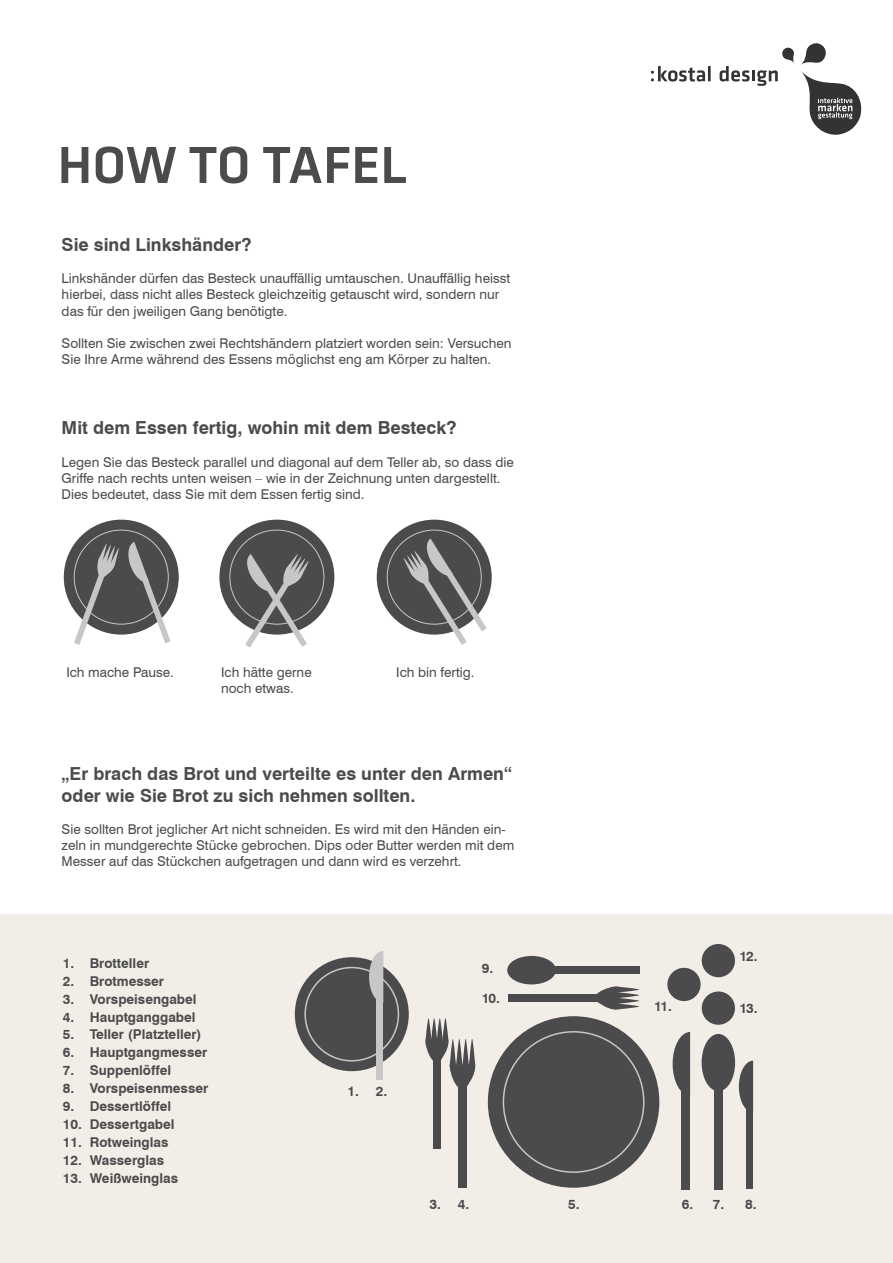
<style>
.page{position:relative;width:893px;height:1263px;background:#fff}
.page>*{position:absolute;margin:0;border:0;box-sizing:border-box;transform-origin:0 0}
.t1{font:500 54px "Klavika Basic";color:#4b4b4d}
.t2{font:700 18px/21.6px "Swiss 721 BTWGL4";color:#4b4b4d}
.t3{font:13.5px/16.2px "Swiss 721 BTWGL4";color:#4b4b4d}
.t4{font:700 13.5px "Swiss 721 BTWGL4";color:#4b4b4d}
</style>
<div class="page">
<div style="left:0;top:914px;width:893px;height:349px;background:#f2eee7"></div>
<div style="left:488px;top:1016px;width:171px;height:172px;background:#4b4b4d;border-radius:50%"></div>
<div style="left:295px;top:957px;width:114px;height:114px;background:#4b4b4d;border-radius:50%"></div>
<div style="left:304px;top:967px;width:95px;height:94px;border:2px solid #c7c7c7;border-radius:50%"></div>
<div style="left:682px;top:1087px;width:8px;height:103px;background:#4b4b4d"></div>
<svg style="left:673px;top:1032px;width:17px;height:64px"></svg>
<div style="left:746px;top:1105px;width:7px;height:84px;background:#4b4b4d"></div>
<svg style="left:739px;top:1061px;width:14px;height:48px"></svg>
<div style="left:376px;top:996px;width:7px;height:83px;background:#c7c7c7"></div>
<svg style="left:369px;top:951px;width:14px;height:48px"></svg>
<div style="left:714px;top:1087px;width:9px;height:103px;background:#4b4b4d"></div>
<div style="left:702px;top:1034px;width:33px;height:57px;background:#4b4b4d;border-radius:50%"></div>
<div style="left:552px;top:966px;width:88px;height:8px;background:#4b4b4d"></div>
<div style="left:507px;top:956px;width:49px;height:28px;background:#4b4b4d;border-radius:50%"></div>
<div style="left:667px;top:968px;width:34px;height:33px;background:#4b4b4d;border-radius:50%"></div>
<div style="left:702px;top:944px;width:33px;height:33px;background:#4b4b4d;border-radius:50%"></div>
<div style="left:702px;top:991px;width:33px;height:34px;background:#4b4b4d;border-radius:50%"></div>
<div style="left:458px;top:1085px;width:8px;height:103px;background:#4b4b4d"></div>
<div style="left:433px;top:1058px;width:7px;height:91px;background:#4b4b4d"></div>
<svg style="left:425px;top:1018px;width:51px;height:69px"></svg>
<div style="left:508px;top:994px;width:91px;height:7px;background:#4b4b4d"></div>
<svg style="left:597px;top:986px;width:42px;height:24px"></svg>
<div style="left:377px;top:520px;width:115px;height:115px;background:#4b4b4d;border-radius:50%"></div>
<div style="left:219px;top:520px;width:115px;height:115px;background:#4b4b4d;border-radius:50%"></div>
<div style="left:64px;top:520px;width:115px;height:115px;background:#4b4b4d;border-radius:50%"></div>
<svg style="left:127px;top:540px;width:44px;height:103px"></svg>
<svg style="left:404px;top:535px;width:83px;height:110px"></svg>
<svg style="left:245px;top:554px;width:64px;height:94px"></svg>
<svg style="left:74px;top:543px;width:45px;height:102px"></svg>
<svg style="left:800px;top:43px;width:62px;height:92px"></svg>
<svg style="left:651px;top:71px;width:3px;height:10px"></svg>
<hr style="left:658px;top:66px;width:3px;height:15px;background:#333">
<hr style="left:708px;top:66px;width:3px;height:15px;background:#333">
<svg style="left:720px;top:48px;width:74px;height:38px"></svg>
<svg style="left:661px;top:68px;width:44px;height:14px"></svg>
<h1 class="t1" style="left:57px;top:129px;width:352px">HOW TO TAFEL</h1>
<h2 class="t2" style="left:62px;top:233px;width:191px">Sie sind Linkshänder?</h2>
<p class="t3" style="left:62px;top:270px;width:450px">Linkshänder dürfen das Besteck unauffällig umtauschen. Unauffällig heisst hierbei, dass nicht alles Besteck gleichzeitig getauscht wird, sondern nur das für den jweiligen Gang benötigte.</p>
<p class="t3" style="left:62px;top:335px;width:451px">Sollten Sie zwischen zwei Rechtshändern platziert worden sein: Versuchen<br>Sie Ihre Arme während des Essens möglichst eng am Körper zu halten.</p>
<h2 class="t2" style="left:62px;top:417px;width:396px">Mit dem Essen fertig, wohin mit dem Besteck?</h2>
<p class="t3" style="left:62px;top:453px;width:454px">Legen Sie das Besteck parallel und diagonal auf dem Teller ab, so dass die<br>Griffe nach rechts unten weisen – wie in der Zeichnung unten dargestellt.<br>Dies bedeutet, dass Sie mit dem Essen fertig sind.</p>
<p class="t3" style="left:66px;top:664px;width:109px">Ich mache Pause.</p>
<p class="t3" style="left:221px;top:664px;width:92px">Ich hätte gerne noch etwas.</p>
<p class="t3" style="left:396px;top:664px;width:80px">Ich bin fertig.</p>
<h2 class="t2" style="left:62px;top:762px;width:452px">„Er brach das Brot und verteilte es unter den Armen“ oder wie Sie Brot zu sich nehmen sollten.</h2>
<p class="t3" style="left:62px;top:821px;width:454px">Sie sollten Brot jeglicher Art nicht schneiden. Es wird mit den Händen ein&shy;zeln in mundgerechte Stücke gebrochen. Dips oder Butter werden mit dem<br>Messer auf das Stückchen aufgetragen und dann wird es verzehrt.</p>
<p class="t4" style="left:63px;top:953px;width:88px">1. Brotteller</p>
<p class="t4" style="left:63px;top:971px;width:103px">2. Brotmesser</p>
<p class="t4" style="left:63px;top:989px;width:135px">3. Vorspeisengabel</p>
<p class="t4" style="left:63px;top:1007px;width:134px">4. Hauptganggabel</p>
<p class="t4" style="left:63px;top:1025px;width:140px">5. Teller (Platzteller)</p>
<p class="t4" style="left:63px;top:1043px;width:146px">6. Hauptgangmesser</p>
<p class="t4" style="left:63px;top:1061px;width:110px">7. Suppenlöffel</p>
<p class="t4" style="left:63px;top:1079px;width:147px">8. Vorspeisenmesser</p>
<p class="t4" style="left:63px;top:1097px;width:110px">9. Dessertlöffel</p>
<p class="t4" style="left:63px;top:1115px;width:113px">10. Dessertgabel</p>
<p class="t4" style="left:63px;top:1133px;width:107px">11. Rotweinglas</p>
<p class="t4" style="left:63px;top:1151px;width:103px">12. Wasserglas</p>
<p class="t4" style="left:63px;top:1169px;width:117px">13. Weißweinglas</p>
<p class="t4" style="left:347px;top:1082px;width:13px">1.</p>
<p class="t4" style="left:376px;top:1082px;width:13px">2.</p>
<p class="t4" style="left:482px;top:959px;width:13px">9.</p>
<p class="t4" style="left:482px;top:989px;width:20px">10.</p>
<p class="t4" style="left:654px;top:997px;width:20px">11.</p>
<p class="t4" style="left:739px;top:947px;width:20px">12.</p>
<p class="t4" style="left:739px;top:999px;width:20px">13.</p>
<p class="t4" style="left:458px;top:1195px;width:13px">4.</p>
<p class="t4" style="left:682px;top:1195px;width:44px">6. 7.</p>
<p class="t4" style="left:745px;top:1195px;width:13px">8.</p>
<p class="t4" style="left:429px;top:1195px;width:13px">3.</p>
<p class="t4" style="left:568px;top:1195px;width:13px">5.</p>
</div>
